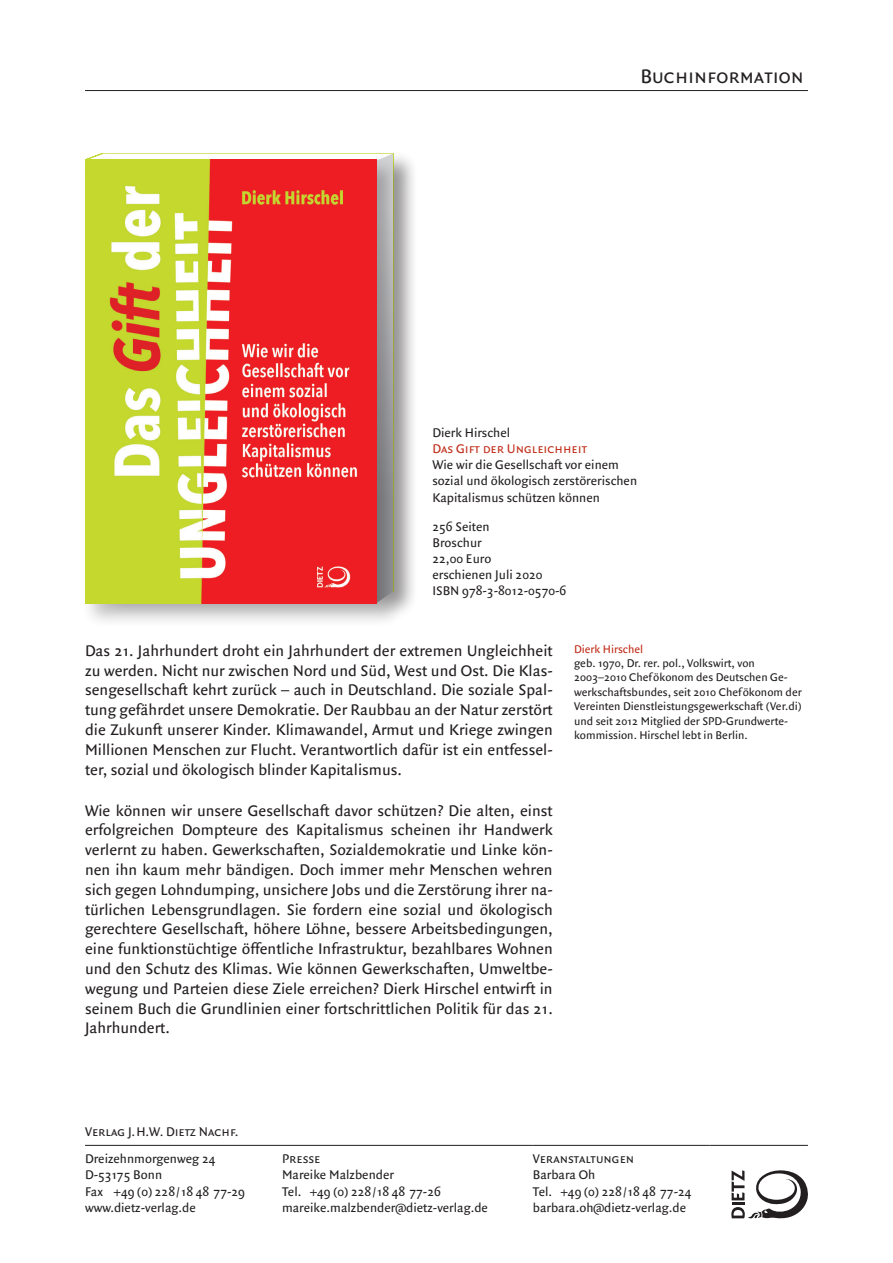
<style>
.page{position:relative;width:893px;height:1263px;background:#fff}
.page>*{position:absolute;margin:0;border:0;box-sizing:border-box;transform-origin:0 0}
.t1{font:21px "Quadraat Sans Small Caps";color:#231f20}
.t2{font:16.5px/19.8px "Quadraat Sans";color:#231f20;text-align:justify}
.t3{font:13.5px/16.2px "Quadraat Sans";color:#231f20}
.t4{font:13.5px "Quadraat Sans Small Caps";color:#231f20}
.t5{font:13.5px "Quadraat Sans Small Caps";color:#c02d19}
.t6{font:12px/14.4px "Quadraat Sans";color:#231f20}
.t7{font:12px "Quadraat Sans";color:#c02d19}
</style>
<div class="page">
<hr style="left:85px;top:1145px;width:197px;height:1px;background:#231f20">
<hr style="left:282px;top:1145px;width:251px;height:1px;background:#231f20">
<hr style="left:533px;top:1145px;width:177px;height:1px;background:#231f20">
<hr style="left:710px;top:1145px;width:98px;height:1px;background:#231f20">
<svg style="left:731px;top:1170px;width:77px;height:48px"></svg>
<hr style="left:85px;top:90px;width:723px;height:1px;background:#231f20">
<div style="left:371px;top:151px;width:47px;height:476px;background:#231f20;opacity:.28"></div>
<div style="left:81px;top:156px;width:320px;height:473px;background:#231f20;opacity:.28"></div>
<img style="left:85px;top:160px;width:292px;height:444px">
<p class="t1" style="left:640px;top:64px;width:165px">Buchinformation</p>
<p class="t3" style="left:432px;top:425px;width:79px">Dierk Hirschel</p>
<p class="t5" style="left:432px;top:441px;width:156px">Das Gift der Ungleichheit</p>
<p class="t3" style="left:432px;top:457px;width:206px">Wie wir die Gesellschaft vor einem sozial und ökologisch zerstörerischen<br>Kapitalismus schützen können</p>
<p class="t3" style="left:432px;top:518px;width:135px">256 Seiten<br>Broschur<br>22,00 Euro<br>erschienen Juli 2020<br>ISBN 978-3-8012-0570-6</p>
<p class="t2" style="left:85px;top:641px;width:469px">Das 21. Jahrhundert droht ein Jahrhundert der extremen Ungleichheit zu werden. Nicht nur zwischen Nord und Süd, West und Ost. Die Klas&shy;sengesellschaft kehrt zurück – auch in Deutschland. Die soziale Spal&shy;tung gefährdet unsere Demokratie. Der Raubbau an der Natur zerstört die Zukunft unserer Kinder. Klimawandel, Armut und Kriege zwingen Millionen Menschen zur Flucht. Verantwortlich dafür ist ein entfessel&shy;ter, sozial und ökologisch blinder Kapitalismus.</p>
<p class="t2" style="left:85px;top:801px;width:469px">Wie können wir unsere Gesellschaft davor schützen? Die alten, einst erfolgreichen Dompteure des Kapitalismus scheinen ihr Handwerk verlernt zu haben. Gewerkschaften, Sozialdemokratie und Linke kön&shy;nen ihn kaum mehr bändigen. Doch immer mehr Menschen wehren sich gegen Lohndumping, unsichere Jobs und die Zerstörung ihrer na&shy;türlichen Lebensgrundlagen. Sie fordern eine sozial und ökologisch gerechtere Gesellschaft, höhere Löhne, bessere Arbeitsbedingungen, eine funktionstüchtige öffentliche Infrastruktur, bezahlbares Wohnen und den Schutz des Klimas. Wie können Gewerkschaften, Umweltbe&shy;wegung und Parteien diese Ziele erreichen? Dierk Hirschel entwirft in seinem Buch die Grundlinien einer fortschrittlichen Politik für das 21.<br>Jahrhundert.</p>
<p class="t7" style="left:574px;top:642px;width:71px">Dierk Hirschel</p>
<p class="t6" style="left:574px;top:656px;width:229px">geb. 1970, Dr. rer. pol., Volkswirt, von 2003–2010 Chefökonom des Deutschen Ge&shy;werkschaftsbundes, seit 2010 Chefökonom der Vereinten Dienstleistungsgewerkschaft (Ver.di) und seit 2012 Mitglied der SPD-Grundwerte&shy;kommission. Hirschel lebt in Berlin.</p>
<p class="t4" style="left:85px;top:1124px;width:155px">Verlag J.H.W. Dietz Nachf.</p>
<p class="t3" style="left:85px;top:1151px;width:161px">Dreizehnmorgenweg 24<br>D-53175 Bonn<br>Fax +49 (0) 228/18 48 77-29 www.dietz-verlag.de</p>
<p class="t4" style="left:282px;top:1151px;width:40px">Presse</p>
<p class="t3" style="left:282px;top:1167px;width:207px">Mareike Malzbender<br>Tel. +49 (0) 228/18 48 77-26 mareike.malzbender@dietz-verlag.de</p>
<p class="t4" style="left:533px;top:1151px;width:103px">Veranstaltungen</p>
<p class="t3" style="left:533px;top:1167px;width:160px">Barbara Oh<br>Tel. +49 (0) 228/18 48 77-24 barbara.oh@dietz-verlag.de</p>
</div>
